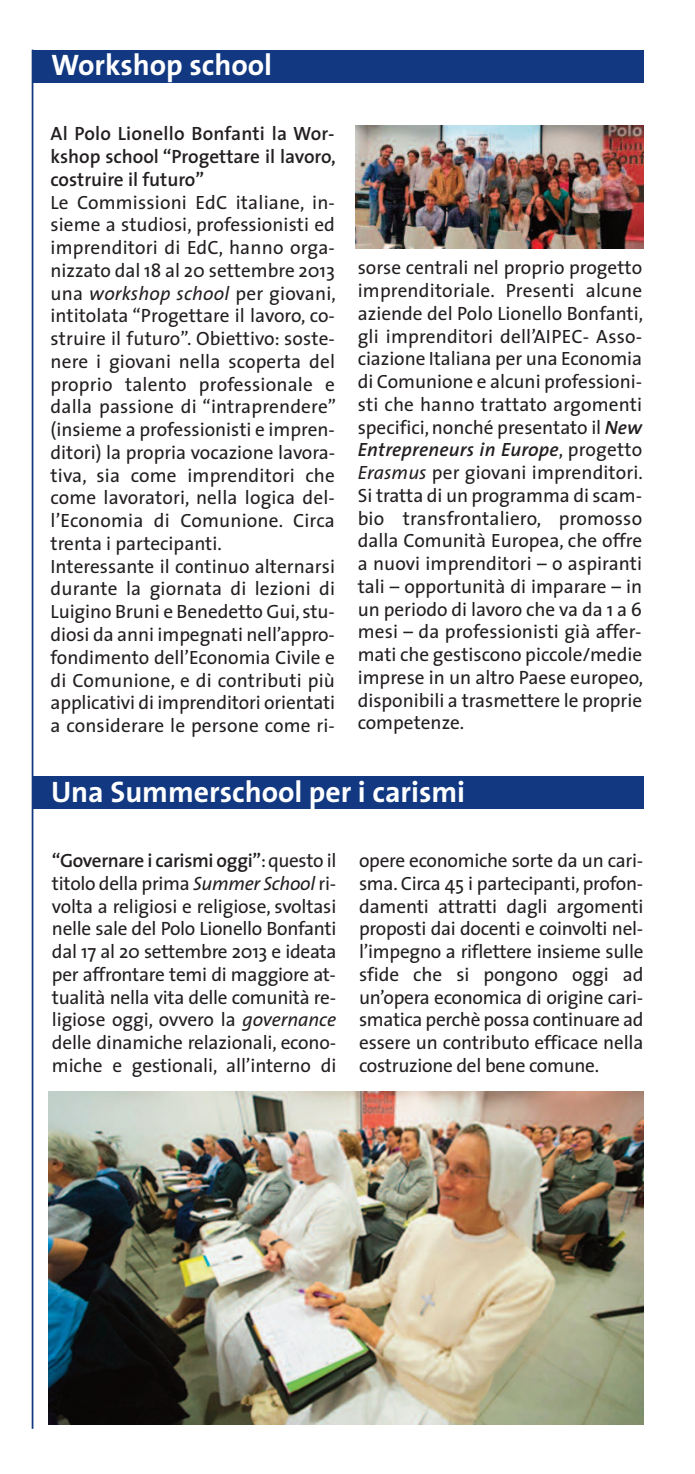
<style>
.page{position:relative;width:695px;height:1474px;background:#fff}
.page>*{position:absolute;margin:0;border:0;box-sizing:border-box;transform-origin:0 0}
.t1{font:700 29.75px "The Sans";color:#fff}
.t2{font:19.25px/22.8px "The Sans";color:#231f20;text-align:justify}
.t3{font:600 19.25px/22.8px "The Sans";color:#231f20;text-align:justify}
.s1{font-style:italic}
.s2{font-weight:600;font-style:italic}
.s3{font-weight:600}
</style>
<div class="page">
<hr style="left:32px;top:50px;width:1px;height:1378px;background:#113880">
<div style="left:33px;top:50px;width:610px;height:32px;background:#113880"></div>
<div style="left:33px;top:776px;width:610px;height:33px;background:#113880"></div>
<img style="left:48px;top:1091px;width:595px;height:333px">
<img style="left:356px;top:125px;width:287px;height:123px">
<h1 class="t1" style="left:51px;top:53px;width:222px">Workshop school</h1>
<p class="t3" style="left:51px;top:124px;width:287px">Al Polo Lionello Bonfanti la Wor&shy;kshop school “Progettare il lavoro, costruire il futuro”</p>
<p class="t2" style="left:51px;top:192px;width:287px;text-align:left">Le Commissioni EdC italiane, in&shy;sieme a studiosi, professionisti ed imprenditori di EdC, hanno orga&shy;nizzato dal 18 al 20 settembre 2013 una <span class="s1">workshop school</span> per giovani, intitolata “Progettare il lavoro, co&shy;struire il futuro”. Obiettivo: soste&shy;nere i giovani nella scoperta del proprio talento professionale e dalla passione di “intraprendere” (insieme a professionisti e impren&shy;ditori) la propria vocazione lavora&shy;tiva, sia come imprenditori che come lavoratori, nella logica del&shy;l’Economia di Comunione. Circa trenta i partecipanti.<br>Interessante il continuo alternarsi durante la giornata di lezioni di Luigino Bruni e Benedetto Gui, stu&shy;diosi da anni impegnati nell’appro&shy;fondimento dell’Economia Civile e di Comunione, e di contributi più applicativi di imprenditori orientati a considerare le persone come ri-</p>
<p class="t2" style="left:357px;top:258px;width:287px">sorse centrali nel proprio progetto imprenditoriale. Presenti alcune aziende del Polo Lionello Bonfanti, gli imprenditori dell’AIPEC- Asso&shy;ciazione Italiana per una Economia di Comunione e alcuni professioni&shy;sti che hanno trattato argomenti specifici,nonché presentato il <span class="s2">New Entrepreneurs in Europe</span>, progetto <span class="s1">Erasmus</span> per giovani imprenditori.<br>Si tratta di un programma di scam&shy;bio transfrontaliero, promosso dalla Comunità Europea, che offre a nuovi imprenditori – o aspiranti tali – opportunità di imparare – in un periodo di lavoro che va da 1 a 6 mesi – da professionisti già affer&shy;mati che gestiscono piccole/medie imprese in un altro Paese europeo, disponibili a trasmettere le proprie competenze.</p>
<h1 class="t1" style="left:51px;top:780px;width:415px">Una Summerschool per i carismi</h1>
<p class="t2" style="left:52px;top:851px;width:286px"><span class="s3">“Governare i carismi oggi”</span>:questo il titolo della prima <span class="s1">Summer School</span> ri&shy;volta a religiosi e religiose, svoltasi nelle sale del Polo Lionello Bonfanti dal 17 al 20 settembre 2013 e ideata per affrontare temi di maggiore at&shy;tualità nella vita delle comunità re&shy;ligiose oggi, ovvero la <span class="s1">governance </span>delle dinamiche relazionali, econo&shy;miche e gestionali, all’interno di</p>
<p class="t2" style="left:359px;top:851px;width:286px">opere economiche sorte da un cari&shy;sma. Circa 45 i partecipanti, profon&shy;damenti attratti dagli argomenti proposti dai docenti e coinvolti nel&shy;l’impegno a riflettere insieme sulle sfide che si pongono oggi ad un’opera economica di origine cari&shy;smatica perchè possa continuare ad essere un contributo efficace nella costruzione del bene comune.</p>
</div>
